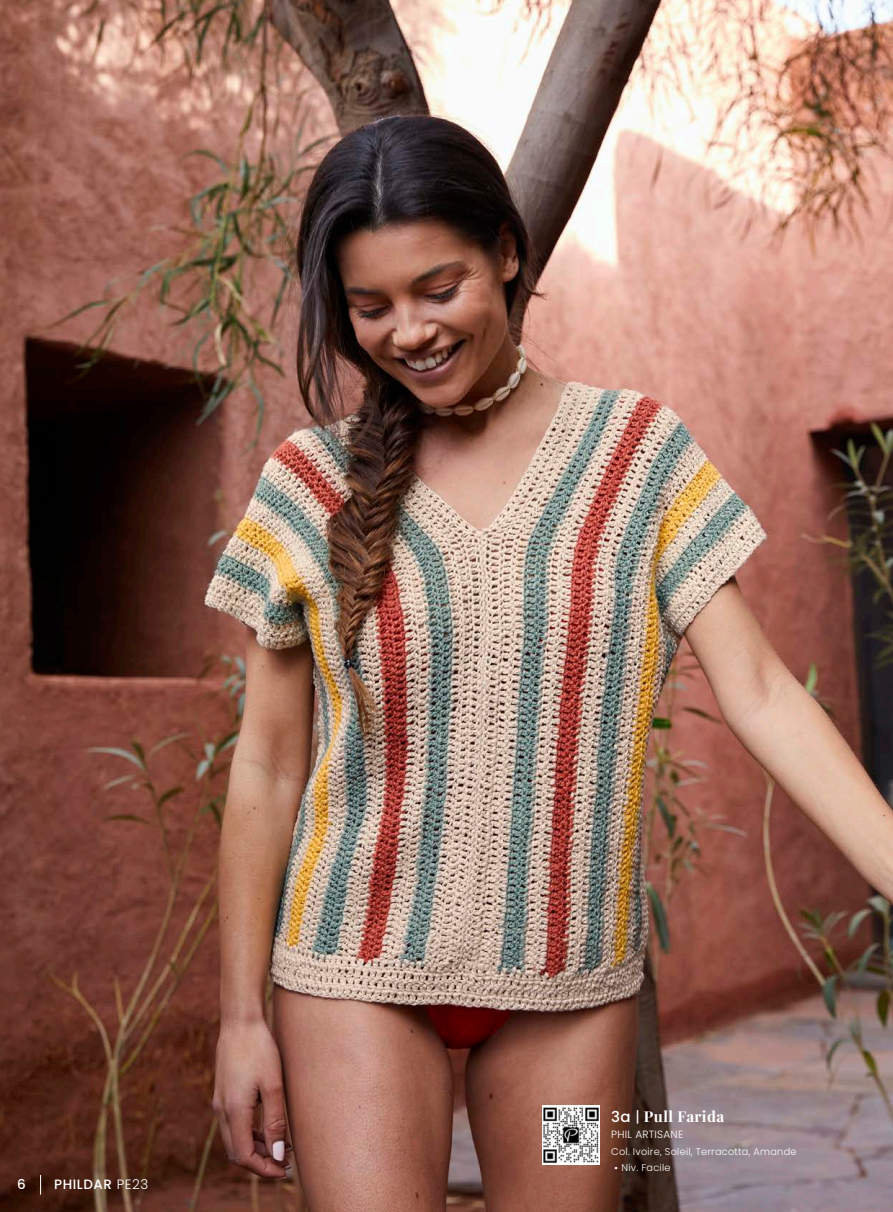
<style>
.page{position:relative;width:893px;height:1212px;background:#fff}
.page>*{position:absolute;margin:0;border:0;box-sizing:border-box;transform-origin:0 0}
.t1{font:700 15px "Playfair Display";letter-spacing:.025em;color:#fff}
.t2{font:500 13.5px "Poppins";letter-spacing:.04em;color:#fff}
.t3{font:300 10.5px "Poppins";letter-spacing:.025em;color:#fff}
.t4{font:300 9.75px "Poppins";letter-spacing:.025em;color:#fff}
.s1{font-weight:300}
.s2{font-family:"Poppins";font-weight:500}
.s3{font-family:"Poppins";font-weight:400}
</style>
<div class="page">
<img style="left:0;top:0;width:893px;height:1212px">
<img style="left:542px;top:1105px;width:58px;height:60px">
<svg style="left:40px;top:1175px;width:1px;height:19px"></svg>
<h2 class="t2" style="left:17px;top:1176px;width:10px">6</h2>
<h2 class="t2" style="left:54px;top:1176px;width:96px">PHILDAR <span class="s1">PE23</span></h2>
<p class="t1" style="left:611px;top:1106px;width:114px"><span class="s2">3a</span> <span class="s3">|</span> Pull Farida</p>
<p class="t3" style="left:611px;top:1128px;width:74px">PHIL ARTISANE</p>
<p class="t4" style="left:611px;top:1145px;width:187px">Col. Ivoire, Soleil, Terracotta, Amande</p>
<p class="t4" style="left:614px;top:1162px;width:58px"><sup>.</sup> Niv. Facile</p>
</div>
